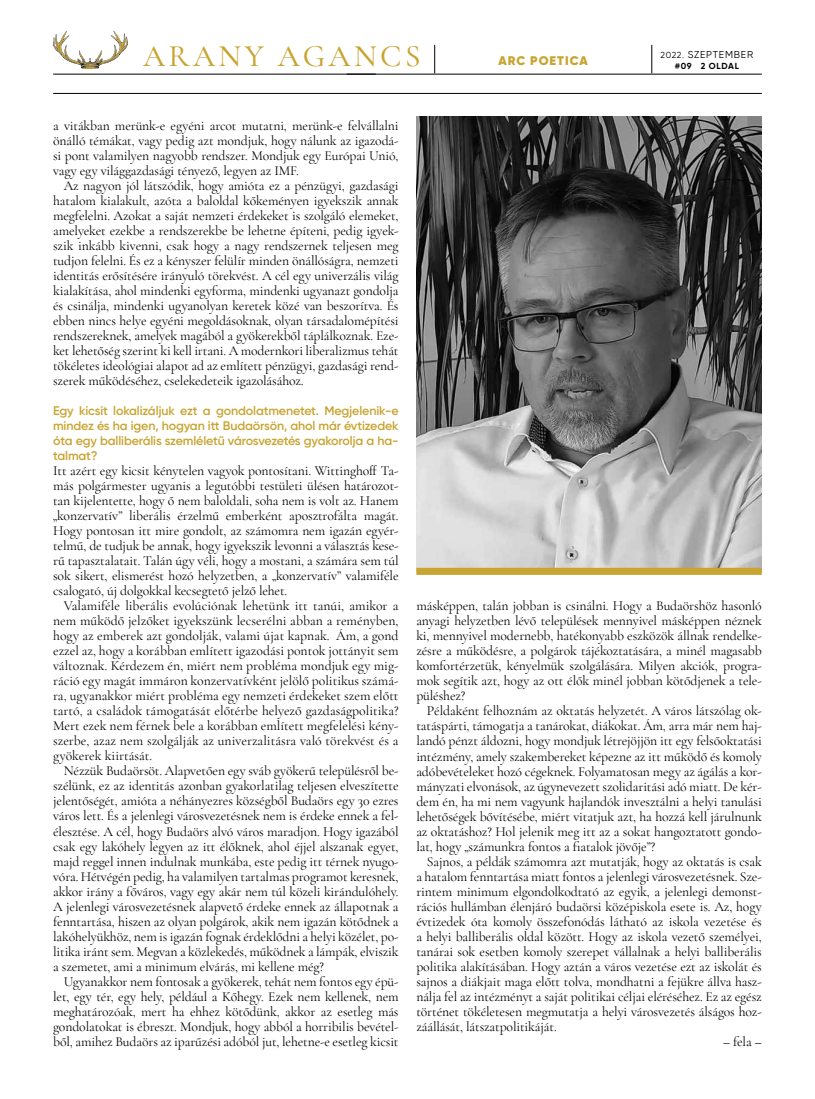
<style>
.page{position:relative;width:815px;height:1099px;background:#fff}
.page>*{position:absolute;margin:0;border:0;box-sizing:border-box;transform-origin:0 0}
.t1{font:500 31.25px "Cormorant Garamond";letter-spacing:.11em;color:#c8a431}
.t2{font:13.75px/15px "Cormorant Garamond";letter-spacing:-.01em;color:#000;text-align:justify}
.t3{font:600 12.5px/15px "Gilroy";letter-spacing:-.01em;color:#c8a431;text-align:justify}
.t4{font:900 12.5px "Gilroy";letter-spacing:.08em;color:#c8a431}
.t5{font:10px "Gilroy";letter-spacing:.08em;color:#000}
.t6{font:700 8.75px "Gilroy";letter-spacing:.08em;color:#000}
.s1{font-size:8.75px}
</style>
<div class="page">
<hr style="left:347px;top:74px;width:415px;height:1px;background:#000">
<hr style="left:53px;top:93px;width:709px;height:1px;background:#000">
<hr style="left:53px;top:74px;width:323px;height:1px;background:#000">
<svg style="left:53px;top:31px;width:75px;height:38px"></svg>
<svg style="left:651px;top:45px;width:1px;height:28px"></svg>
<svg style="left:434px;top:45px;width:1px;height:28px"></svg>
<img style="left:416px;top:117px;width:346px;height:451px">
<div style="left:416px;top:568px;width:346px;height:7px;background:#c8a431"></div>
<h1 class="t1" style="left:143px;top:37px;width:279px">ARANY AGANCS</h1>
<p class="t5" style="left:661px;top:48px;width:94px"><span class="s1">2022.</span> SZEPTEMBER</p>
<p class="t4" style="left:499px;top:52px;width:91px">ARC POETICA</p>
<p class="t6" style="left:675px;top:60px;width:66px">#09 2 OLDAL</p>
<p class="t2" style="left:53px;top:118px;width:347px">a vitákban merünk-e egyéni arcot mutatni, merünk-e felvállalni önálló témákat, vagy pedig azt mondjuk, hogy nálunk az igazodá&shy;si pont valamilyen nagyobb rendszer. Mondjuk egy Európai Unió, vagy egy világgazdasági tényező, legyen az IMF.</p>
<p class="t2" style="left:53px;top:178px;width:347px;text-indent:11px">Az nagyon jól látszódik, hogy amióta ez a pénzügyi, gazdasági hatalom kialakult, azóta a baloldal kőkeményen igyekszik annak megfelelni. Azokat a saját nemzeti érdekeket is szolgáló elemeket, amelyeket ezekbe a rendszerekbe be lehetne építeni, pedig igyek&shy;szik inkább kivenni, csak hogy a nagy rendszernek teljesen meg tudjon felelni. És ez a kényszer felülír minden önállóságra, nemzeti identitás erősítésére irányuló törekvést. A cél egy univerzális világ kialakítása, ahol mindenki egyforma, mindenki ugyanazt gondolja és csinálja, mindenki ugyanolyan keretek közé van beszorítva. És ebben nincs helye egyéni megoldásoknak, olyan társadalomépítési rendszereknek, amelyek magából a gyökerekből táplálkoznak. Eze&shy;ket lehetőség szerint ki kell irtani. A modernkori liberalizmus tehát tökéletes ideológiai alapot ad az említett pénzügyi, gazdasági rend&shy;szerek működéséhez, cselekedeteik igazolásához.</p>
<p class="t3" style="left:53px;top:403px;width:347px">Egy kicsit lokalizáljuk ezt a gondolatmenetet. Megjelenik-e mindez és ha igen, hogyan itt Budaörsön, ahol már évtizedek óta egy balliberális szemléletű városvezetés gyakorolja a ha&shy;talmat?</p>
<p class="t2" style="left:53px;top:463px;width:347px">Itt azért egy kicsit kénytelen vagyok pontosítani. Wittinghoff Ta&shy;más polgármester ugyanis a legutóbbi testületi ülésen határozot&shy;tan kijelentette, hogy ő nem baloldali, soha nem is volt az. Hanem „konzervatív” liberális érzelmű emberként aposztrofálta magát.<br>Hogy pontosan itt mire gondolt, az számomra nem igazán egyér&shy;telmű, de tudjuk be annak, hogy igyekszik levonni a választás kese&shy;rű tapasztalatait. Talán úgy véli, hogy a mostani, a számára sem túl sok sikert, elismerést hozó helyzetben, a „konzervatív” valamiféle csalogató, új dolgokkal kecsegtető jelző lehet.</p>
<p class="t2" style="left:53px;top:598px;width:347px;text-indent:11px">Valamiféle liberális evolúciónak lehetünk itt tanúi, amikor a nem működő jelzőket igyekszünk lecserélni abban a reményben, hogy az emberek azt gondolják, valami újat kapnak. Ám, a gond ezzel az, hogy a korábban említett igazodási pontok jottányit sem változnak. Kérdezem én, miért nem probléma mondjuk egy mig&shy;ráció egy magát immáron konzervatívként jelölő politikus számá&shy;ra, ugyanakkor miért probléma egy nemzeti érdekeket szem előtt tartó, a családok támogatását előtérbe helyező gazdaságpolitika?<br>Mert ezek nem férnek bele a korábban említett megfelelési kény&shy;szerbe, azaz nem szolgálják az univerzalitásra való törekvést és a gyökerek kiirtását.</p>
<p class="t2" style="left:53px;top:763px;width:347px;text-indent:11px">Nézzük Budaörsöt. Alapvetően egy sváb gyökerű településről be&shy;szélünk, ez az identitás azonban gyakorlatilag teljesen elveszítette jelentőségét, amióta a néhányezres községből Budaörs egy 30 ezres város lett. És a jelenlegi városvezetésnek nem is érdeke ennek a fel&shy;élesztése. A cél, hogy Budaörs alvó város maradjon. Hogy igazából csak egy lakóhely legyen az itt élőknek, ahol éjjel alszanak egyet, majd reggel innen indulnak munkába, este pedig itt térnek nyugo&shy;vóra. Hétvégén pedig, ha valamilyen tartalmas programot keresnek, akkor irány a főváros, vagy egy akár nem túl közeli kirándulóhely.<br>A jelenlegi városvezetésnek alapvető érdeke ennek az állapotnak a fenntartása, hiszen az olyan polgárok, akik nem igazán kötődnek a lakóhelyükhöz, nem is igazán fognak érdeklődni a helyi közélet, po&shy;litika iránt sem. Megvan a közlekedés, működnek a lámpák, elviszik a szemetet, ami a minimum elvárás, mi kellene még?</p>
<p class="t2" style="left:53px;top:973px;width:347px;text-indent:11px">Ugyanakkor nem fontosak a gyökerek, tehát nem fontos egy épü&shy;let, egy tér, egy hely, például a Kőhegy. Ezek nem kellenek, nem meghatározóak, mert ha ehhez kötődünk, akkor az esetleg más gondolatokat is ébreszt. Mondjuk, hogy abból a horribilis bevétel&shy;ből, amihez Budaörs az iparűzési adóból jut, lehetne-e esetleg kicsit</p>
<p class="t2" style="left:416px;top:598px;width:347px">másképpen, talán jobban is csinálni. Hogy a Budaörshöz hasonló anyagi helyzetben lévő települések mennyivel másképpen néznek ki, mennyivel modernebb, hatékonyabb eszközök állnak rendelke&shy;zésre a működésre, a polgárok tájékoztatására, a minél magasabb komfortérzetük, kényelmük szolgálására. Milyen akciók, progra&shy;mok segítik azt, hogy az ott élők minél jobban kötődjenek a tele&shy;püléshez?</p>
<p class="t2" style="left:416px;top:703px;width:347px;text-indent:11px">Példaként felhoznám az oktatás helyzetét. A város látszólag ok&shy;tatáspárti, támogatja a tanárokat, diákokat. Ám, arra már nem haj&shy;landó pénzt áldozni, hogy mondjuk létrejöjjön itt egy felsőoktatási intézmény, amely szakembereket képezne az itt működő és komoly adóbevételeket hozó cégeknek. Folyamatosan megy az ágálás a kor&shy;mányzati elvonások, az úgynevezett szolidaritási adó miatt. De kér&shy;dem én, ha mi nem vagyunk hajlandók invesztálni a helyi tanulási lehetőségek bővítésébe, miért vitatjuk azt, ha hozzá kell járulnunk az oktatáshoz? Hol jelenik meg itt az a sokat hangoztatott gondo&shy;lat, hogy „számunkra fontos a fiatalok jövője”?</p>
<p class="t2" style="left:416px;top:853px;width:347px;text-indent:11px">Sajnos, a példák számomra azt mutatják, hogy az oktatás is csak a hatalom fenntartása miatt fontos a jelenlegi városvezetésnek. Sze&shy;rintem minimum elgondolkodtató az egyik, a jelenlegi demonst&shy;rációs hullámban élenjáró budaörsi középiskola esete is. Az, hogy évtizedek óta komoly összefonódás látható az iskola vezetése és a helyi balliberális oldal között. Hogy az iskola vezető személyei, tanárai sok esetben komoly szerepet vállalnak a helyi balliberális politika alakításában. Hogy aztán a város vezetése ezt az iskolát és sajnos a diákjait maga előtt tolva, mondhatni a fejükre állva hasz&shy;nálja fel az intézményt a saját politikai céljai eléréséhez. Ez az egész történet tökéletesen megmutatja a helyi városvezetés álságos hoz&shy;záállását, látszatpolitikáját.</p>
<p class="t2" style="left:723px;top:1033px;width:40px">– fela –</p>
</div>
